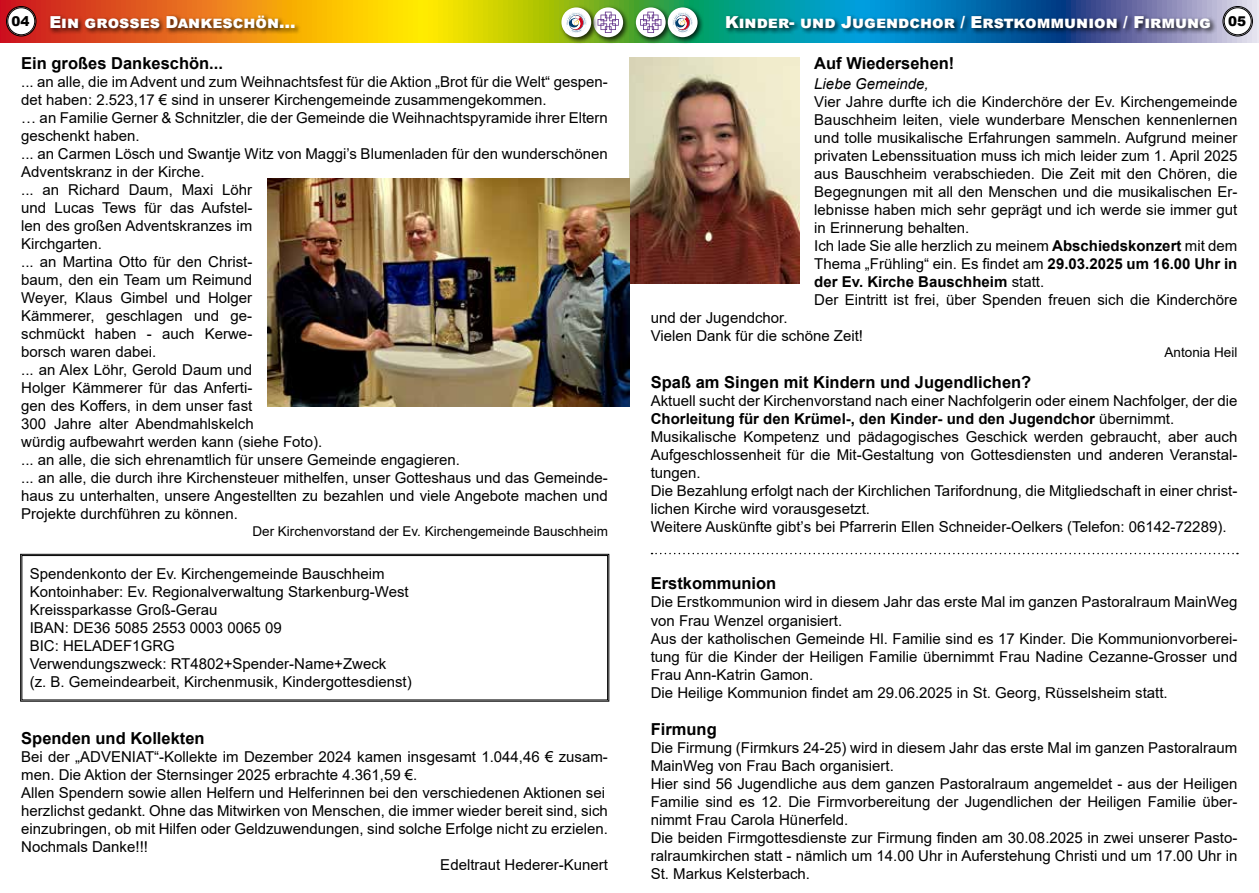
<style>
.page{position:relative;width:1259px;height:893px;background:#fff}
.page>*{position:absolute;margin:0;border:0;box-sizing:border-box;transform-origin:0 0}
.t1{font:700 16.5px "Arial";color:#000}
.t2{font:900 16.5px "Arial";color:#fff}
.t3{font:15px/18px "Arial";color:#000}
.t4{font:italic 15px "Arial";color:#000}
.t5{font:13.5px "Arial";color:#000}
.s1{font-size:13.5px;color:#000}
.s2{font-weight:700}
</style>
<div class="page">
<svg style="left:0;top:0;width:1259px;height:43px;background:#95994e"></svg>
<div style="left:7px;top:7px;width:28px;height:28px;background:#fff;border-radius:50%"></div>
<div style="left:6px;top:6px;width:30px;height:30px;border:1px solid #000;border-radius:50%"></div>
<div style="left:8px;top:8px;width:27px;height:27px;border:1px solid #000;border-radius:50%"></div>
<div style="left:1223px;top:7px;width:28px;height:28px;background:#fff;border-radius:50%"></div>
<div style="left:1222px;top:6px;width:30px;height:30px;border:1px solid #000;border-radius:50%"></div>
<div style="left:1224px;top:8px;width:27px;height:27px;border:1px solid #000;border-radius:50%"></div>
<div style="left:48px;top:13px;width:254px;height:22px;background:#000;opacity:.75"></div>
<div style="left:724px;top:14px;width:493px;height:21px;background:#000;opacity:.75"></div>
<div style="left:591px;top:5px;width:39px;height:39px;background:#000;opacity:.75"></div>
<svg style="left:593px;top:7px;width:30px;height:30px"></svg>
<svg style="left:598px;top:12px;width:21px;height:21px"></svg>
<div style="left:559px;top:5px;width:39px;height:39px;background:#000;opacity:.75"></div>
<svg style="left:561px;top:7px;width:30px;height:30px"></svg>
<svg style="left:565px;top:12px;width:22px;height:22px"></svg>
<div style="left:633px;top:5px;width:39px;height:39px;background:#000;opacity:.75"></div>
<svg style="left:636px;top:7px;width:29px;height:30px"></svg>
<svg style="left:640px;top:12px;width:21px;height:21px"></svg>
<img style="left:629px;top:57px;width:170px;height:226px">
<img style="left:268px;top:179px;width:361px;height:227px">
<svg style="left:20px;top:554px;width:589px;height:147px"></svg>
<div style="left:22px;top:555px;width:586px;height:145px;border:1px solid #000"></div>
<div style="left:665px;top:5px;width:39px;height:39px;background:#000;opacity:.75"></div>
<div style="left:668px;top:7px;width:29px;height:30px;background:#fff;border-radius:50%"></div>
<svg style="left:672px;top:12px;width:21px;height:22px"></svg>
<svg style="left:651px;top:553px;width:587px;height:1px"></svg>
<p class="t2" style="left:12px;top:10px;width:285px"><span class="s1">04</span> Ein grosses Dankeschön…</p>
<p class="t2" style="left:725px;top:10px;width:522px">Kinder- und Jugendchor / Erstkommunion / Firmung <span class="s1">05</span></p>
<p class="t1" style="left:814px;top:52px;width:142px">Auf Wiedersehen!</p>
<p class="t4" style="left:814px;top:74px;width:116px">Liebe Gemeinde,</p>
<p class="t3" style="left:814px;top:93px;width:425px">Vier Jahre durfte ich die Kinderchöre der Ev. Kirchengemeinde Bauschheim leiten, viele wunderbare Menschen kennenlernen und tolle musikalische Erfahrungen sammeln. Aufgrund meiner privaten Lebenssituation muss ich mich leider zum 1. April 2025 aus Bauschheim verabschieden. Die Zeit mit den Chören, die Begegnungen mit all den Menschen und die musikalischen Er&shy;lebnisse haben mich sehr geprägt und ich werde sie immer gut in Erinnerung behalten.<br>Ich lade Sie alle herzlich zu meinem <span class="s2">Abschiedskonzert</span> mit dem Thema „Frühling“ ein. Es findet am <span class="s2">29.03.2025 um 16.00 Uhr in der Ev. Kirche Bauschheim</span> statt.<br>Der Eintritt ist frei, über Spenden freuen sich die Kinderchöre</p>
<p class="t3" style="left:651px;top:309px;width:214px">und der Jugendchor.<br>Vielen Dank für die schöne Zeit!</p>
<p class="t5" style="left:1164px;top:343px;width:74px">Antonia Heil</p>
<p class="t1" style="left:651px;top:370px;width:382px">Spaß am Singen mit Kindern und Jugendlichen?</p>
<p class="t3" style="left:651px;top:391px;width:588px">Aktuell sucht der Kirchenvorstand nach einer Nachfolgerin oder einem Nachfolger, der die <span class="s2">Chorleitung für den Krümel-, den Kinder- und den Jugendchor</span> übernimmt.<br>Musikalische Kompetenz und pädagogisches Geschick werden gebraucht, aber auch Aufgeschlossenheit für die Mit-Gestaltung von Gottesdiensten und anderen Veranstal&shy;tungen.<br>Die Bezahlung erfolgt nach der Kirchlichen Tarifordnung, die Mitgliedschaft in einer christ&shy;lichen Kirche wird vorausgesetzt.<br>Weitere Auskünfte gibt’s bei Pfarrerin Ellen Schneider-Oelkers (Telefon: 06142-72289).</p>
<p class="t1" style="left:21px;top:52px;width:203px">Ein großes Dankeschön...</p>
<p class="t3" style="left:21px;top:73px;width:588px">... an alle, die im Advent und zum Weihnachtsfest für die Aktion „Brot für die Welt“ gespen&shy;det haben: 2.523,17 € sind in unserer Kirchengemeinde zusammengekommen.<br>… an Familie Gerner &amp; Schnitzler, die der Gemeinde die Weihnachtspyramide ihrer Eltern geschenkt haben.<br>... an Carmen Lösch und Swantje Witz von Maggi’s Blumenladen für den wunderschönen Adventskranz in der Kirche.<br>... an Richard Daum, Maxi Löhr<br>und Lucas Tews für das Aufstel-<br>len des großen Adventskranzes im<br>Kirchgarten.<br>... an Martina Otto für den Christ-<br>baum, den ein Team um Reimund<br>Weyer, Klaus Gimbel und Holger<br>Kämmerer, geschlagen und ge-<br>schmückt haben - auch Kerwe-<br>borsch waren dabei.<br>... an Alex Löhr, Gerold Daum und<br>Holger Kämmerer für das Anferti-<br>gen des Koffers, in dem unser fast<br>300 Jahre alter Abendmahlskelch<br>würdig aufbewahrt werden kann (siehe Foto).<br>... an alle, die sich ehrenamtlich für unsere Gemeinde engagieren.<br>... an alle, die durch ihre Kirchensteuer mithelfen, unser Gotteshaus und das Gemeinde&shy;haus zu unterhalten, unsere Angestellten zu bezahlen und viele Angebote machen und Projekte durchführen zu können.</p>
<p class="t5" style="left:252px;top:522px;width:357px">Der Kirchenvorstand der Ev. Kirchengemeinde Bauschheim</p>
<p class="t3" style="left:30px;top:564px;width:383px">Spendenkonto der Ev. Kirchengemeinde Bauschheim Kontoinhaber: Ev. Regionalverwaltung Starkenburg-West Kreissparkasse Groß-Gerau<br>IBAN: DE36 5085 2553 0003 0065 09<br>BIC: HELADEF1GRG<br>Verwendungszweck: RT4802+Spender-Name+Zweck<br>(z. B. Gemeindearbeit, Kirchenmusik, Kindergottesdienst)</p>
<p class="t1" style="left:651px;top:572px;width:127px">Erstkommunion</p>
<p class="t3" style="left:651px;top:593px;width:588px">Die Erstkommunion wird in diesem Jahr das erste Mal im ganzen Pastoralraum MainWeg von Frau Wenzel organisiert.<br>Aus der katholischen Gemeinde Hl. Familie sind es 17 Kinder. Die Kommunionvorberei&shy;tung für die Kinder der Heiligen Familie übernimmt Frau Nadine Cezanne-Grosser und Frau Ann-Katrin Gamon.<br>Die Heilige Kommunion findet am 29.06.2025 in St. Georg, Rüsselsheim statt.</p>
<p class="t1" style="left:651px;top:718px;width:67px">Firmung</p>
<p class="t3" style="left:651px;top:739px;width:588px">Die Firmung (Firmkurs 24-25) wird in diesem Jahr das erste Mal im ganzen Pastoralraum MainWeg von Frau Bach organisiert.<br>Hier sind 56 Jugendliche aus dem ganzen Pastoralraum angemeldet - aus der Heiligen Familie sind es 12. Die Firmvorbereitung der Jugendlichen der Heiligen Familie über&shy;nimmt Frau Carola Hünerfeld.<br>Die beiden Firmgottesdienste zur Firmung finden am 30.08.2025 in zwei unserer Pasto&shy;ralraumkirchen statt - nämlich um 14.00 Uhr in Auferstehung Christi und um 17.00 Uhr in St. Markus Kelsterbach.</p>
<p class="t1" style="left:21px;top:727px;width:185px">Spenden und Kollekten</p>
<p class="t3" style="left:21px;top:748px;width:588px">Bei der „ADVENIAT“-Kollekte im Dezember 2024 kamen insgesamt 1.044,46 € zusam-</p>
<p class="t3" style="left:21px;top:766px;width:398px">men. Die Aktion der Sternsinger 2025 erbrachte 4.361,59 €.</p>
<p class="t3" style="left:21px;top:784px;width:585px">Allen Spendern sowie allen Helfern und Helferinnen bei den verschiedenen Aktionen sei</p>
<p class="t3" style="left:21px;top:802px;width:588px">herzlichst gedankt. Ohne das Mitwirken von Menschen, die immer wieder bereit sind, sich</p>
<p class="t3" style="left:21px;top:820px;width:588px">einzubringen, ob mit Hilfen oder Geldzuwendungen, sind solche Erfolge nicht zu erzielen.</p>
<p class="t3" style="left:21px;top:838px;width:128px">Nochmals Danke!!!</p>
<p class="t3" style="left:440px;top:856px;width:169px">Edeltraut Hederer-Kunert</p>
</div>
